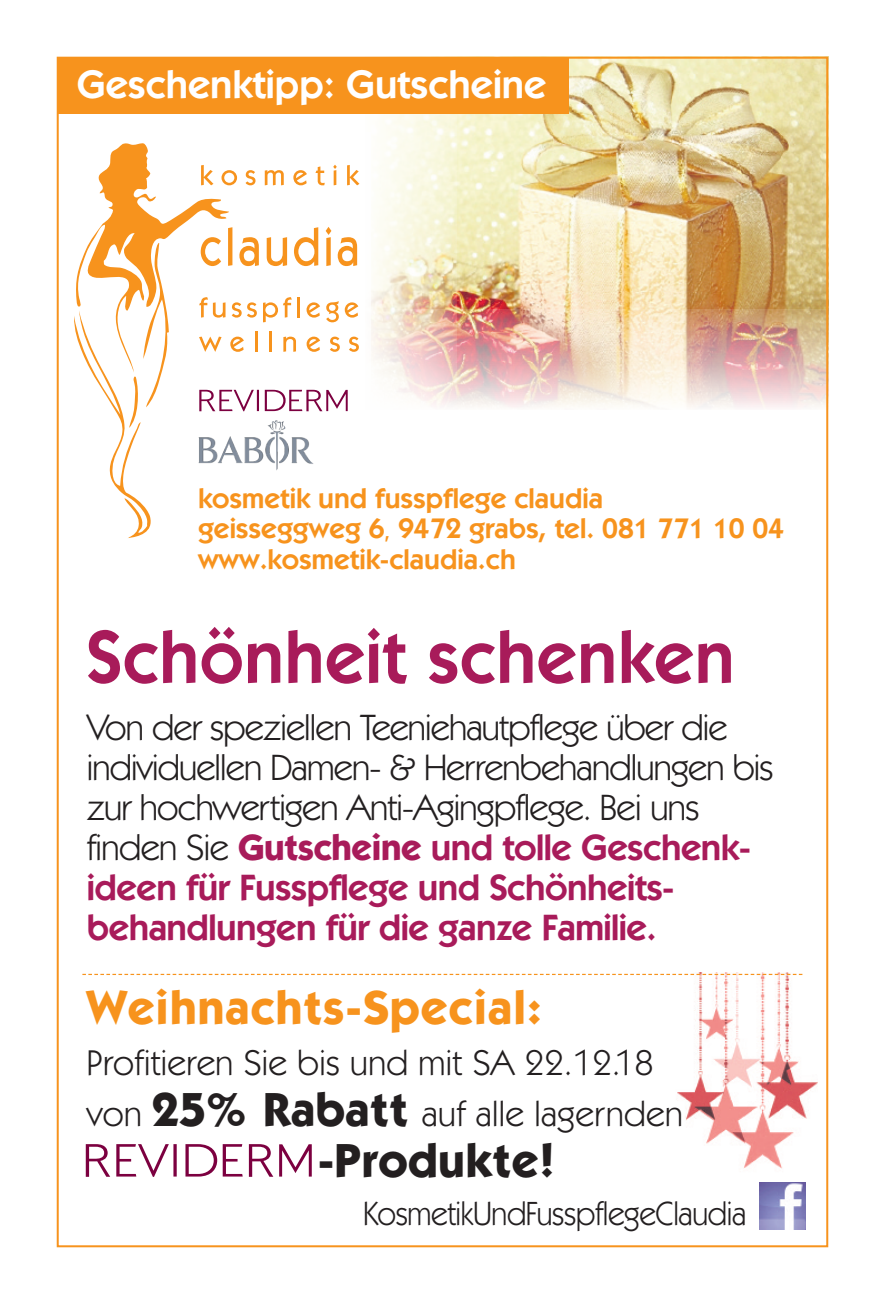
<style>
.page{position:relative;width:885px;height:1304px;background:#fff}
.page>*{position:absolute;margin:0;border:0;box-sizing:border-box;transform-origin:0 0}
.t1{font:600 75.2px "ITC Kabel Std";letter-spacing:.01em;color:#a81b5a;scale:.95 1}
.t2{font:700 48px "ITC Kabel Std";letter-spacing:.02em;color:#f7931d}
.t3{font:700 48px "ITC Kabel Std";letter-spacing:.01em;color:#231f20}
.t4{font:600 40px "ITC Kabel Std";color:#fff}
.t5{font:36.8px/40px "Kabel IT Cby BT";letter-spacing:-.02em;color:#231f20}
.t6{font:600 36.8px/40px "ITC Kabel Std";letter-spacing:-.015em;color:#a81b5a}
.t7{font:36px/51.2px "Kabel IT Cby BT";letter-spacing:.01em;color:#231f20}
.t8{font:33.6px "Kabel IT Cby BT";letter-spacing:-.01em;color:#231f20;scale:.95 1}
.t9{font:600 28.4px/30.4px "ITC Kabel Std";color:#f7931d}
.s1{font-family:"Apex New";font-weight:400}
.s2{font-family:"Kabel IT Cby BT";font-weight:400;color:#231f20}
.s3{font-weight:700}
.s4{font-family:"ITC Kabel Std";font-weight:700;font-size:48px}
</style>
<div class="page">
<img style="left:667px;top:972px;width:150px;height:216px">
<img style="left:456px;top:60px;width:369px;height:250px">
<img style="left:456px;top:310px;width:373px;height:102px">
<svg style="left:362px;top:113px;width:94px;height:293px"></svg>
<div style="left:57px;top:133px;width:313px;height:428px;background:#fff"></div>
<div style="left:57px;top:57px;width:511px;height:56px;background:#f7931d"></div>
<svg style="left:82px;top:974px;width:720px;height:1px"></svg>
<svg style="left:223px;top:1144px;width:20px;height:33px"></svg>
<svg style="left:116px;top:1144px;width:53px;height:33px"></svg>
<svg style="left:173px;top:1144px;width:4px;height:33px"></svg>
<svg style="left:185px;top:1144px;width:32px;height:33px"></svg>
<svg style="left:279px;top:1144px;width:33px;height:33px"></svg>
<svg style="left:86px;top:1144px;width:24px;height:33px"></svg>
<svg style="left:249px;top:1144px;width:24px;height:33px"></svg>
<img style="left:759px;top:1182px;width:46px;height:47px">
<svg style="left:74px;top:143px;width:285px;height:395px"></svg>
<img style="left:198px;top:420px;width:117px;height:51px">
<p class="t4" style="left:77px;top:70px;width:471px">Geschenktipp: Gutscheine</p>
<p class="t9" style="left:198px;top:485px;width:587px">kosmetik und fusspflege claudia<br>geisseggweg 6<span class="s1">,</span> 9472 grabs, tel. 081 771 10 04 www.kosmetik-claudia.ch</p>
<h1 class="t1" style="left:86px;top:631px;width:683px">Schönheit schenken</h1>
<p class="t5" style="left:87px;top:707px;width:688px">Von der speziellen Teeniehautpflege über die individuellen Damen- &amp; Herrenbehandlungen bis zur hochwertigen Anti-Agingpflege. Bei uns</p>
<p class="t6" style="left:87px;top:830px;width:665px"><span class="s2">finden Sie</span> <span class="s3">Gutscheine</span> und tolle Geschenk&shy;ideen für Fusspflege und Schönheits&shy;behandlungen für die ganze Familie.</p>
<h2 class="t2" style="left:87px;top:989px;width:455px">Weihnachts-Special:</h2>
<p class="t7" style="left:87px;top:1036px;width:597px">Profitieren Sie bis und mit SA 22.12.18 von <span class="s4">25% Rabatt</span> auf alle lagernden</p>
<h2 class="t3" style="left:318px;top:1143px;width:238px">-Produkte!</h2>
<p class="t8" style="left:363px;top:1194px;width:405px">KosmetikUndFusspflegeClaudia</p>
</div>
